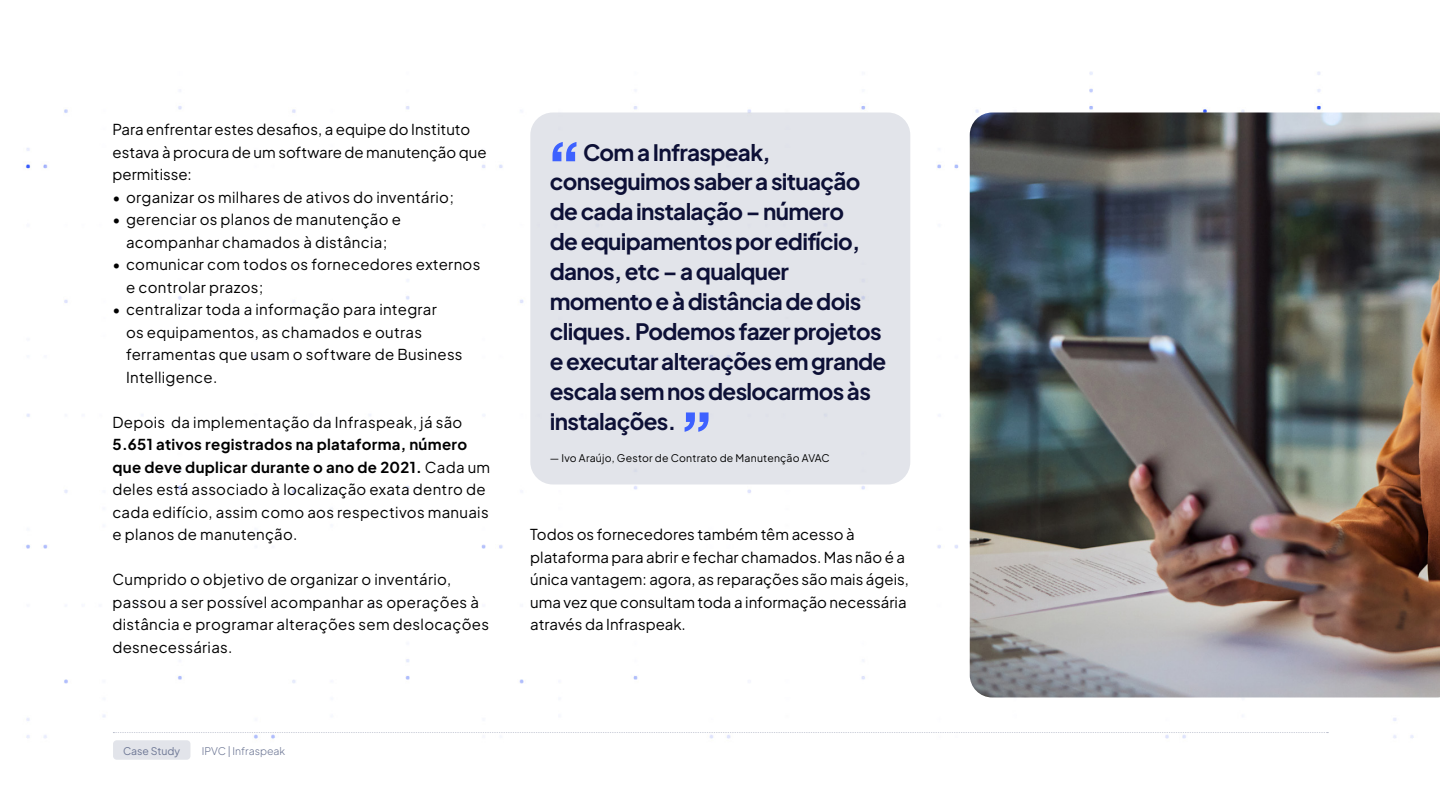
<style>
.page{position:relative;width:1440px;height:810px;background:#fff}
.page>*{position:absolute;margin:0;border:0;box-sizing:border-box;transform-origin:0 0}
.t1{font:700 67.5px "Plus Jakarta Sans";color:#3d61ff}
.t2{font:700 22.5px/30px "Plus Jakarta Sans";letter-spacing:-.03em;color:#0d1036}
.t3{font:15px/22.5px "Plus Jakarta Sans";letter-spacing:.02em;color:#000}
.t4{font:15px/22.5px "Plus Jakarta Sans";color:#000}
.t5{font:10.5px "Plus Jakarta Sans";letter-spacing:.02em;color:#000}
.t6{font:300 10.5px "Plus Jakarta Sans";color:#6c7694}
.t7{font:10.5px "Plus Jakarta Sans";color:#6c7694}
.s1{font-weight:700}
</style>
<div class="page">
<svg style="left:113px;top:732px;width:1215px;height:1px"></svg>
<div style="left:530px;top:112px;width:380px;height:372px;background:#e2e4ea;border-radius:22px"></div>
<div style="left:113px;top:740px;width:77px;height:20px;background:#e2e4ea;border-radius:4px"></div>
<img style="left:970px;top:112px;width:470px;height:586px">
<p class="t4" style="left:112px;top:117px;width:376px">Para enfrentar estes desafios, a equipe do Instituto estava à procura de um software de manutenção que permitisse:</p>
<p class="t3" style="left:112px;top:184px;width:343px">• organizar os milhares de ativos do inventário;</p>
<p class="t3" style="left:112px;top:207px;width:290px;text-align:center">• gerenciar os planos de manutenção e acompanhar chamados à distância;</p>
<p class="t3" style="left:126px;top:252px;width:356px;text-indent:-14px">• comunicar com todos os fornecedores externos e controlar prazos;</p>
<p class="t3" style="left:126px;top:297px;width:338px;text-indent:-14px">• centralizar toda a informação para integrar<br>os equipamentos, as chamados e outras ferramentas que usam o software de Business Intelligence.</p>
<p class="t3" style="left:112px;top:409px;width:351px">Depois da implementação da Infraspeak, já são</p>
<p class="t3" style="left:112px;top:432px;width:379px"><span class="s1">5.651 ativos registrados na plataforma, número que deve duplicar durante o ano de 2021.</span> Cada um deles está associado à localização exata dentro de cada edifício, assim como aos respectivos manuais e planos de manutenção.</p>
<p class="t3" style="left:112px;top:567px;width:378px">Cumprido o objetivo de organizar o inventário, passou a ser possível acompanhar as operações à distância e programar alterações sem deslocações desnecessárias.</p>
<p class="t7" style="left:123px;top:742px;width:59px">Case Study</p>
<p class="t6" style="left:202px;top:742px;width:85px">IPVC | Infraspeak</p>
<h1 class="t1" style="left:546px;top:113px;width:39px">“</h1>
<p class="t2" style="left:550px;top:135px;width:338px;text-indent:33px">Com a Infraspeak, conseguimos saber a situação de cada instalação – número<br>de equipamentos por edifício, danos, etc – a qualquer momento e à distância de dois cliques. Podemos fazer projetos e executar alterações em grande escala sem nos deslocarmos às instalações.</p>
<h1 class="t1" style="left:716px;top:461px;width:39px;rotate:-180deg">“</h1>
<p class="t5" style="left:550px;top:449px;width:281px">— Ivo Araújo, Gestor de Contrato de Manutenção AVAC</p>
<p class="t4" style="left:530px;top:522px;width:380px">Todos os fornecedores também têm acesso à plataforma para abrir e fechar chamados. Mas não é a única vantagem: agora, as reparações são mais ágeis, uma vez que consultam toda a informação necessária através da Infraspeak.</p>
</div>
